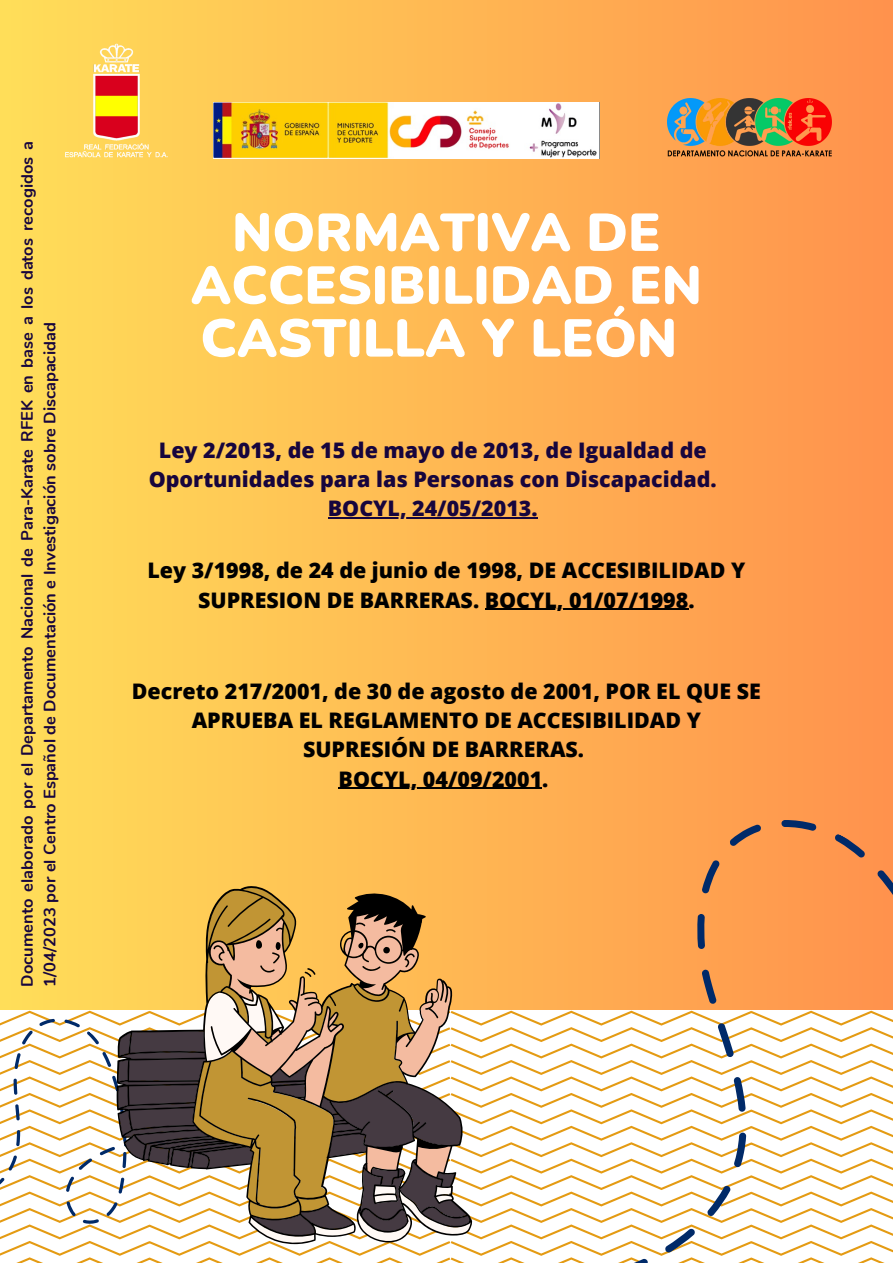
<style>
.page{position:relative;width:893px;height:1264px;background:#fff}
.page>*{position:absolute;margin:0;border:0;box-sizing:border-box;transform-origin:0 0}
.t1{font:900 53.1px/52.8px "Nunito";color:#fff;text-align:center}
.t2{font:800 21.45px/29.2px "Open Sans";color:#000;text-align:center}
.t3{font:800 21.45px/29.2px "Open Sans";color:#17053d;text-align:center}
.t4{font:700 16.5px/22.5px "Nunito";color:#17053d}
</style>
<div class="page">
<div style="left:0;top:0;width:892px;height:1262px;background:linear-gradient(to right,#ffde59,#ff924d)"></div>
<svg style="left:193px;top:1244px;width:253px;height:18px"></svg>
<svg style="left:446px;top:764px;width:446px;height:498px"></svg>
<svg style="left:0;top:986px;width:193px;height:276px"></svg>
<img style="left:58px;top:42px;width:116px;height:116px">
<img style="left:667px;top:99px;width:164px;height:59px">
<img style="left:214px;top:103px;width:385px;height:56px">
<svg style="left:116px;top:884px;width:356px;height:360px"></svg>
<hr style="left:328px;top:517px;width:209px;height:1px;background:#17053d">
<hr style="left:484px;top:608px;width:204px;height:2px;background:#000">
<hr style="left:338px;top:787px;width:204px;height:2px;background:#000">
<p class="t4" style="left:16px;top:986px;width:847px;rotate:-90deg">Documento elaborado por el Departamento Nacional de Para-Karate RFEK en base a los datos recogidos a<br>1/04/2023 por el Centro Español de Documentación e Investigación sobre Discapacidad</p>
<h1 class="t1" style="left:191px;top:207px;width:512px">NORMATIVA DE<br>ACCESIBILIDAD EN<br>CASTILLA Y LEÓN</h1>
<p class="t3" style="left:149px;top:435px;width:569px">Ley 2/2013, de 15 de mayo de 2013, de Igualdad de<br>Oportunidades para las Personas con Discapacidad.<br>BOCYL, 24/05/2013.</p>
<p class="t2" style="left:147px;top:555px;width:599px">Ley 3/1998, de 24 de junio de 1998, DE ACCESIBILIDAD Y<br>SUPRESION DE BARRERAS. BOCYL, 01/07/1998.</p>
<p class="t2" style="left:132px;top:676px;width:630px">Decreto 217/2001, de 30 de agosto de 2001, POR EL QUE SE APRUEBA EL REGLAMENTO DE ACCESIBILIDAD Y SUPRESIÓN DE BARRERAS.<br>BOCYL, 04/09/2001.</p>
</div>
